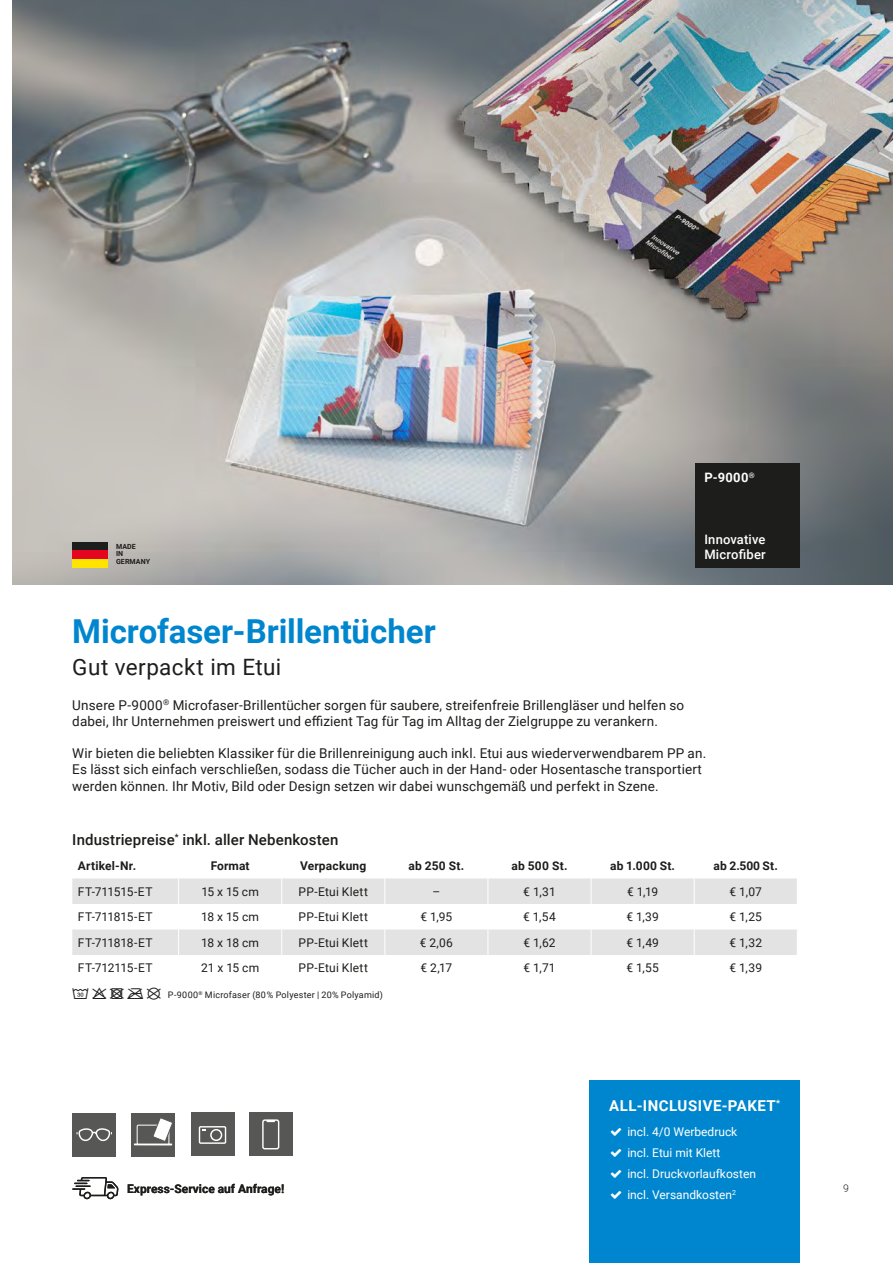
<style>
.page{position:relative;width:893px;height:1263px;background:#fff}
.page>*{position:absolute;margin:0;border:0;box-sizing:border-box;transform-origin:0 0}
.t1{font:700 33px "Roboto";letter-spacing:-.005em;color:#0086ce}
.t2{font:22.5px "Roboto";letter-spacing:.015em;color:#1d1d1b}
.t3{font:500 15px "Roboto";letter-spacing:.01em;color:#1d1d1b}
.t4{font:700 15px "Roboto";letter-spacing:.035em;color:#fff}
.t5{font:13.5px/16.2px "Roboto";letter-spacing:.01em;color:#1d1d1b}
.t6{font:500 12.9px/15.6px "Roboto";letter-spacing:.015em;color:#fff}
.t7{font:700 12.9px "Roboto";color:#fff}
.t8{font:12px "Roboto";letter-spacing:.01em;color:#1d1d1b}
.t9{font:700 12px "Roboto";letter-spacing:.01em;color:#1d1d1b}
.t10{font:12px/21px "Roboto";color:#fff}
.t11{font:300 10.5px "Roboto";color:#1d1d1b}
.t12{font:9px "Roboto";letter-spacing:.025em;color:#1d1d1b}
.t13{font:700 7.05px/7.8px "Roboto";letter-spacing:.01em;color:#1d1d1b}
.t14{font:7.05px "Roboto";color:#fff}
</style>
<div class="page">
<img style="left:13px;top:0;width:880px;height:585px">
<div style="left:73px;top:542px;width:35px;height:8px;background:#1d1d1b"></div>
<div style="left:73px;top:550px;width:35px;height:9px;background:#e40521"></div>
<div style="left:73px;top:559px;width:35px;height:8px;background:#ffe400"></div>
<div style="left:695px;top:464px;width:104px;height:104px;background:#1d1d1b"></div>
<div style="left:131px;top:1113px;width:44px;height:44px;background:#575756"></div>
<div style="left:137px;top:1125px;width:32px;height:20px;border:1px solid #fff"></div>
<hr style="left:134px;top:1143px;width:38px;height:2px;background:#fff">
<svg style="left:152px;top:1118px;width:20px;height:24px"></svg>
<div style="left:191px;top:1112px;width:43px;height:44px;background:#575756"></div>
<div style="left:210px;top:1129px;width:12px;height:12px;border:2px solid #fff;border-radius:50%"></div>
<div style="left:199px;top:1126px;width:27px;height:18px;border:1px solid #fff"></div>
<div style="left:72px;top:1113px;width:44px;height:44px;background:#575756"></div>
<svg style="left:77px;top:1128px;width:35px;height:14px"></svg>
<div style="left:249px;top:1112px;width:44px;height:44px;background:#575756"></div>
<div style="left:262px;top:1119px;width:17px;height:30px;border:1px solid #fff;border-radius:2px"></div>
<svg style="left:267px;top:1120px;width:8px;height:2px"></svg>
<svg style="left:72px;top:1177px;width:46px;height:22px"></svg>
<div style="left:589px;top:1080px;width:210px;height:183px;background:#0086ce"></div>
<svg style="left:72px;top:878px;width:725px;height:77px;fill:#e3e3e3"></svg>
<svg style="left:178px;top:878px;width:1px;height:77px"></svg>
<svg style="left:281px;top:878px;width:1px;height:77px"></svg>
<svg style="left:385px;top:878px;width:1px;height:77px"></svg>
<svg style="left:488px;top:878px;width:1px;height:77px"></svg>
<svg style="left:591px;top:878px;width:1px;height:77px"></svg>
<svg style="left:694px;top:878px;width:1px;height:77px"></svg>
<p class="t13" style="left:116px;top:542px;width:36px">MADE<br>IN<br>GERMANY</p>
<p class="t7" style="left:704px;top:468px;width:52px">P-9000<sup>®</sup></p>
<p class="t6" style="left:704px;top:531px;width:63px">Innovative<br>Microfiber</p>
<h1 class="t1" style="left:72px;top:608px;width:365px">Microfaser-Brillentücher</h1>
<h2 class="t2" style="left:72px;top:651px;width:210px">Gut verpackt im Etui</h2>
<p class="t5" style="left:72px;top:696px;width:613px">Unsere P-9000<sup>®</sup> Microfaser-Brillentücher sorgen für saubere, streifenfreie Brillengläser und helfen so dabei, Ihr Unternehmen preiswert und effizient Tag für Tag im Alltag der Zielgruppe zu verankern.</p>
<p class="t5" style="left:72px;top:745px;width:635px">Wir bieten die beliebten Klassiker für die Brillenreinigung auch inkl. Etui aus wiederverwendbarem PP an.<br>Es lässt sich einfach verschließen, sodass die Tücher auch in der Hand- oder Hosentasche transportiert werden können. Ihr Motiv, Bild oder Design setzen wir dabei wunschgemäß und perfekt in Szene.</p>
<p class="t3" style="left:72px;top:829px;width:268px">Industriepreise<sup>*</sup> inkl. aller Nebenkosten</p>
<p class="t9" style="left:78px;top:857px;width:60px">Artikel-Nr.</p>
<p class="t9" style="left:211px;top:857px;width:40px">Format</p>
<p class="t9" style="left:300px;top:857px;width:68px">Verpackung</p>
<p class="t9" style="left:408px;top:857px;width:57px">ab 250 St.</p>
<p class="t9" style="left:511px;top:857px;width:58px">ab 500 St.</p>
<p class="t9" style="left:610px;top:857px;width:67px">ab 1.000 St.</p>
<p class="t9" style="left:713px;top:857px;width:66px">ab 2.500 St.</p>
<p class="t8" style="left:78px;top:883px;width:76px">FT-711515-ET</p>
<p class="t8" style="left:201px;top:883px;width:59px">15 x 15 cm</p>
<p class="t8" style="left:299px;top:883px;width:71px">PP-Etui Klett</p>
<p class="t8" style="left:432px;top:883px;width:9px">–</p>
<p class="t8" style="left:523px;top:883px;width:34px">€ 1,31</p>
<p class="t8" style="left:627px;top:883px;width:32px">€ 1,19</p>
<p class="t8" style="left:729px;top:883px;width:34px">€ 1,07</p>
<p class="t8" style="left:78px;top:908px;width:76px">FT-711815-ET</p>
<p class="t8" style="left:201px;top:908px;width:59px">18 x 15 cm</p>
<p class="t8" style="left:299px;top:908px;width:71px">PP-Etui Klett</p>
<p class="t8" style="left:420px;top:908px;width:33px">€ 1,95</p>
<p class="t8" style="left:523px;top:908px;width:34px">€ 1,54</p>
<p class="t8" style="left:626px;top:908px;width:34px">€ 1,39</p>
<p class="t8" style="left:729px;top:908px;width:34px">€ 1,25</p>
<p class="t8" style="left:78px;top:934px;width:76px">FT-711818-ET</p>
<p class="t8" style="left:201px;top:934px;width:59px">18 x 18 cm</p>
<p class="t8" style="left:299px;top:934px;width:71px">PP-Etui Klett</p>
<p class="t8" style="left:420px;top:934px;width:35px">€ 2,06</p>
<p class="t8" style="left:523px;top:934px;width:34px">€ 1,62</p>
<p class="t8" style="left:626px;top:934px;width:34px">€ 1,49</p>
<p class="t8" style="left:729px;top:934px;width:34px">€ 1,32</p>
<p class="t8" style="left:78px;top:959px;width:76px">FT-712115-ET</p>
<p class="t8" style="left:201px;top:959px;width:60px">21 x 15 cm</p>
<p class="t8" style="left:299px;top:959px;width:71px">PP-Etui Klett</p>
<p class="t8" style="left:421px;top:959px;width:33px">€ 2,17</p>
<p class="t8" style="left:523px;top:959px;width:34px">€ 1,71</p>
<p class="t8" style="left:626px;top:959px;width:34px">€ 1,55</p>
<p class="t8" style="left:729px;top:959px;width:34px">€ 1,39</p>
<p class="t12" style="left:168px;top:988px;width:217px">P-9000<sup>®</sup> Microfaser (80% Polyester | 20% Polyamid)</p>
<p class="t9" style="left:127px;top:1180px;width:159px">Express-Service auf Anfrage!</p>
<p class="t4" style="left:609px;top:1095px;width:172px">ALL-INCLUSIVE-PAKET<sup>*</sup></p>
<p class="t10" style="left:627px;top:1121px;width:130px">incl. 4/0 Werbedruck incl. Etui mit Klett<br>incl. Druckvorlaufkosten incl. Versandkosten</p>
<p class="t14" style="left:732px;top:1188px;width:5px">2</p>
<p class="t11" style="left:843px;top:1181px;width:7px">9</p>
</div>
